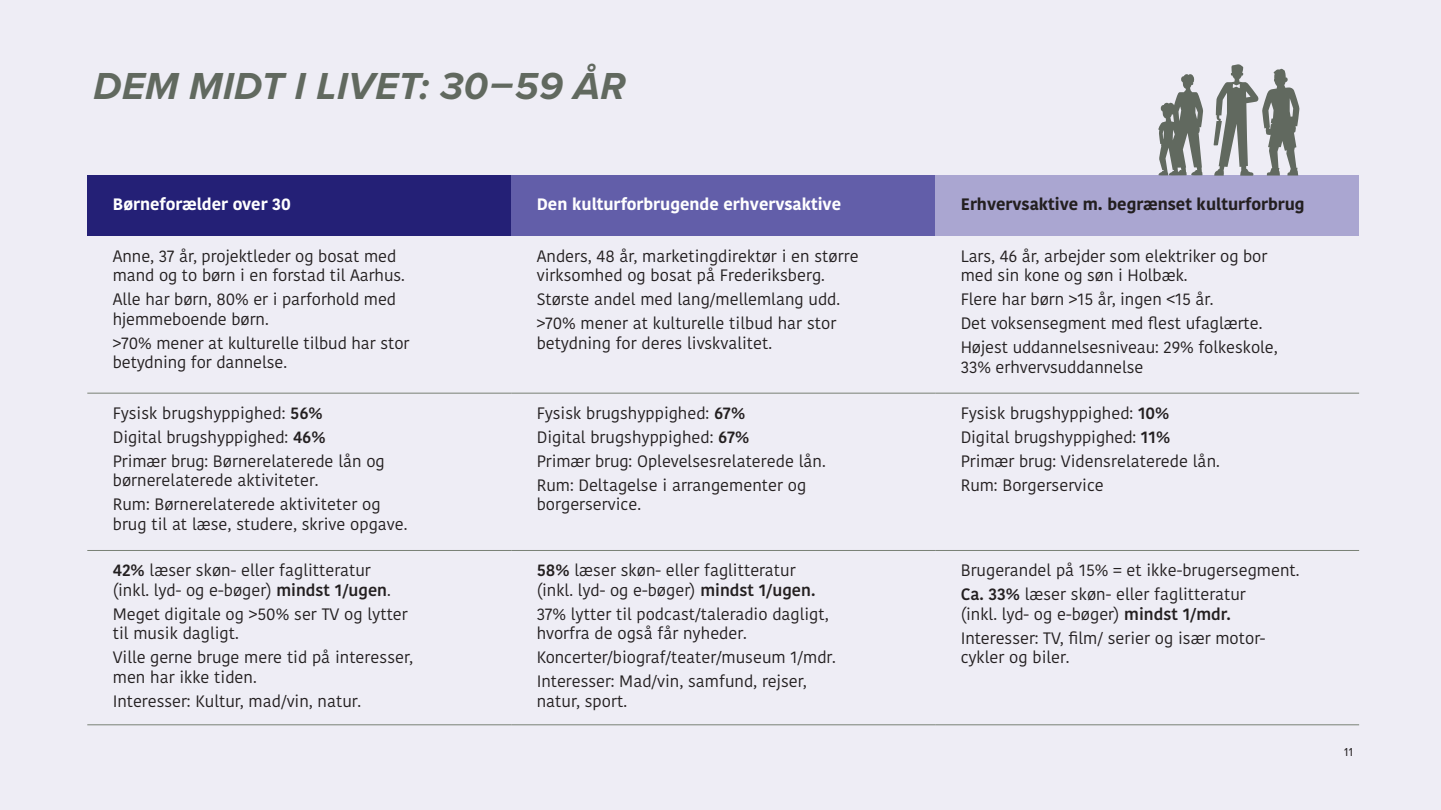
<style>
.page{position:relative;width:1441px;height:810px;background:#fff}
.page>*{position:absolute;margin:0;border:0;box-sizing:border-box;transform-origin:0 0}
.t1{font:italic 700 39px "Proxima Nova";letter-spacing:.01em;color:#61695f}
.t2{font:16.5px/19.5px "Kohinoor Bangla";color:#231f20}
.t3{font:700 16.5px "Kohinoor Bangla";color:#fff}
.t4{font:700 16.5px "Kohinoor Bangla";color:#231f20}
.t5{font:12px "Proxima Nova";color:#231f20}
.s1{font-weight:600}
</style>
<div class="page">
<div style="left:0;top:0;width:1440px;height:810px;background:#eeedf5"></div>
<div style="left:87px;top:176px;width:424px;height:60px;background:#242076"></div>
<div style="left:511px;top:176px;width:424px;height:60px;background:#625ea9"></div>
<div style="left:935px;top:176px;width:423px;height:60px;background:#aaa6d1"></div>
<hr style="left:87px;top:393px;width:424px;height:1px;background:#798175">
<hr style="left:511px;top:393px;width:424px;height:1px;background:#798175">
<hr style="left:935px;top:393px;width:423px;height:1px;background:#798175">
<hr style="left:87px;top:724px;width:424px;height:1px;background:#798175">
<hr style="left:511px;top:724px;width:424px;height:1px;background:#798175">
<hr style="left:935px;top:724px;width:423px;height:1px;background:#798175">
<hr style="left:87px;top:550px;width:424px;height:1px;background:#798175">
<hr style="left:511px;top:550px;width:424px;height:1px;background:#798175">
<hr style="left:935px;top:550px;width:423px;height:1px;background:#798175">
<svg style="left:1213px;top:64px;width:86px;height:112px"></svg>
<svg style="left:1158px;top:74px;width:45px;height:101px"></svg>
<p class="t1" style="left:94px;top:57px;width:533px">DEM MIDT I LIVET: 30–59 ÅR</p>
<p class="t3" style="left:113px;top:190px;width:179px">Børneforælder over 30</p>
<p class="t3" style="left:536px;top:190px;width:306px">Den kulturforbrugende erhvervsaktive</p>
<p class="t4" style="left:960px;top:190px;width:345px">Erhvervsaktive m. begrænset kulturforbrug</p>
<p class="t2" style="left:113px;top:246px;width:293px">Anne, 37 år, projektleder og bosat med mand og to børn i en forstad til Aarhus.</p>
<p class="t2" style="left:113px;top:289px;width:285px">Alle har børn, 80% er i parforhold med hjemmeboende børn.</p>
<p class="t2" style="left:113px;top:333px;width:298px">&gt;70% mener at kulturelle tilbud har stor betydning for dannelse.</p>
<p class="t2" style="left:536px;top:246px;width:323px">Anders, 48 år, marketingdirektør i en større virksomhed og bosat på Frederiksberg.</p>
<p class="t2" style="left:536px;top:289px;width:305px">Største andel med lang/mellemlang udd.</p>
<p class="t2" style="left:536px;top:313px;width:301px">&gt;70% mener at kulturelle tilbud har stor betydning for deres livskvalitet.</p>
<p class="t2" style="left:960px;top:246px;width:308px">Lars, 46 år, arbejder som elektriker og bor med sin kone og søn i Holbæk.</p>
<p class="t2" style="left:960px;top:289px;width:254px">Flere har børn &gt;15 år, ingen &lt;15 år.</p>
<p class="t2" style="left:960px;top:313px;width:303px">Det voksensegment med flest ufaglærte.</p>
<p class="t2" style="left:960px;top:337px;width:318px">Højest uddannelsesniveau: 29% folkeskole,<br>33% erhvervsuddannelse</p>
<p class="t2" style="left:113px;top:403px;width:211px">Fysisk brugshyppighed: <span class="s1">56%</span></p>
<p class="t2" style="left:113px;top:427px;width:214px">Digital brugshyppighed: <span class="s1">46%</span></p>
<p class="t2" style="left:113px;top:451px;width:273px">Primær brug: Børnerelaterede lån og børnerelaterede aktiviteter.</p>
<p class="t2" style="left:113px;top:495px;width:296px">Rum: Børnerelaterede aktiviteter og brug til at læse, studere, skrive opgave.</p>
<p class="t2" style="left:113px;top:560px;width:279px"><span class="s1">42%</span> læser skøn- eller faglitteratur (inkl. lyd- og e-bøger) <span class="s1">mindst 1/ugen</span>.</p>
<p class="t2" style="left:113px;top:604px;width:296px">Meget digitale og &gt;50% ser TV og lytter til musik dagligt.</p>
<p class="t2" style="left:113px;top:647px;width:302px">Ville gerne bruge mere tid på interesser, men har ikke tiden.</p>
<p class="t2" style="left:113px;top:691px;width:250px">Interesser: Kultur, mad/vin, natur.</p>
<p class="t2" style="left:536px;top:403px;width:210px">Fysisk brugshyppighed: <span class="s1">67%</span></p>
<p class="t2" style="left:536px;top:427px;width:214px">Digital brugshyppighed: <span class="s1">67%</span></p>
<p class="t2" style="left:536px;top:451px;width:290px">Primær brug: Oplevelsesrelaterede lån.</p>
<p class="t2" style="left:536px;top:475px;width:271px">Rum: Deltagelse i arrangementer og borgerservice.</p>
<p class="t2" style="left:536px;top:560px;width:280px"><span class="s1">58%</span> læser skøn- eller faglitteratur (inkl. lyd- og e-bøger) <span class="s1">mindst 1/ugen.</span></p>
<p class="t2" style="left:536px;top:604px;width:293px">37% lytter til podcast/taleradio dagligt, hvorfra de også får nyheder.</p>
<p class="t2" style="left:536px;top:647px;width:301px">Koncerter/biograf/teater/museum 1/mdr.</p>
<p class="t2" style="left:536px;top:671px;width:271px">Interesser: Mad/vin, samfund, rejser, natur, sport.</p>
<p class="t2" style="left:960px;top:403px;width:210px">Fysisk brugshyppighed: <span class="s1">10%</span></p>
<p class="t2" style="left:960px;top:427px;width:211px">Digital brugshyppighed: <span class="s1">11%</span></p>
<p class="t2" style="left:960px;top:451px;width:260px">Primær brug: Vidensrelaterede lån.</p>
<p class="t2" style="left:960px;top:475px;width:145px">Rum: Borgerservice</p>
<p class="t2" style="left:960px;top:560px;width:340px">Brugerandel på 15% = et ikke-brugersegment.</p>
<p class="t2" style="left:960px;top:584px;width:286px"><span class="s1">Ca. 33%</span> læser skøn- eller faglitteratur (inkl. lyd- og e-bøger) <span class="s1">mindst 1/mdr.</span></p>
<p class="t2" style="left:960px;top:628px;width:306px">Interesser: TV, film/ serier og især motor&shy;cykler og biler.</p>
<p class="t5" style="left:1343px;top:743px;width:10px">11</p>
</div>
